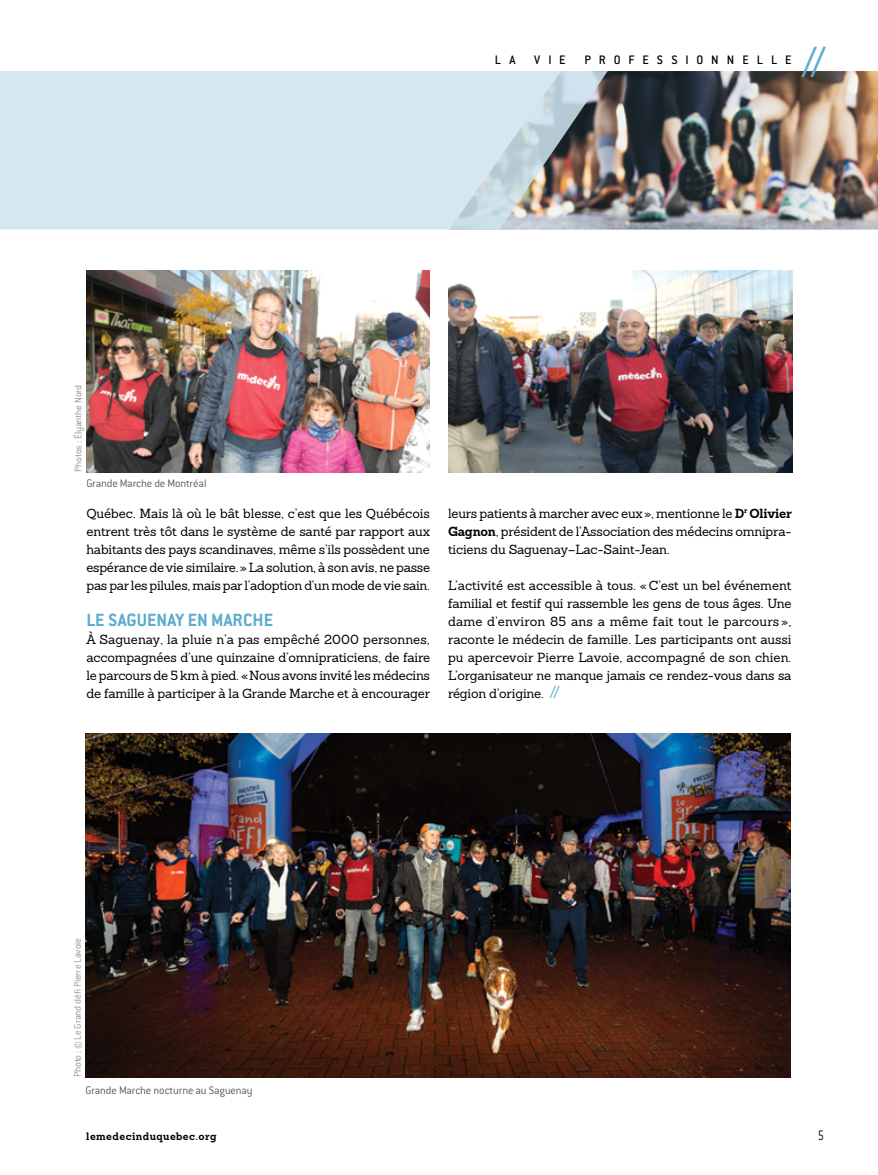
<style>
.page{position:relative;width:878px;height:1175px;background:#fff}
.page>*{position:absolute;margin:0;border:0;box-sizing:border-box;transform-origin:0 0}
.t1{font:500 48px "Conduit ITC Std";color:#5cadce}
.t2{font:700 19.5px "Conduit ITC Std";color:#5cadce}
.t3{font:300 15px "Conduit ITC Std";color:#000;scale:.8 1}
.t4{font:500 13.5px "Conduit ITC Std";letter-spacing:.585em;color:#000}
.t5{font:12.9px/18px "Sanchez Slab";letter-spacing:-.01em;color:#000;text-align:justify}
.t6{font:300 12px "Conduit ITC Std";letter-spacing:-.015em;color:#58595b}
.t7{font:300 10.5px "Conduit ITC Std";letter-spacing:-.015em;color:#8f9194}
.t8{font:700 10.5px "Sanchez Slab";letter-spacing:.04em;color:#000}
.s1{font-weight:700}
.s2{font-family:"Conduit ITC Std";font-weight:500;font-size:19.5px;color:#5cadce}
</style>
<div class="page">
<img style="left:610px;top:71px;width:268px;height:158px">
<svg style="left:0;top:71px;width:610px;height:158px;background:#cddde5"></svg>
<img style="left:86px;top:270px;width:344px;height:202px">
<img style="left:449px;top:270px;width:343px;height:202px">
<img style="left:85px;top:734px;width:705px;height:343px">
<p class="t4" style="left:495px;top:51px;width:22px">L A</p>
<p class="t4" style="left:534px;top:51px;width:33px">VIE</p>
<p class="t4" style="left:584px;top:51px;width:209px">PROFESSIONNELLE</p>
<h1 class="t1" style="left:801px;top:33px;width:26px">//</h1>
<p class="t7" style="left:72px;top:472px;width:89px;rotate:-90deg">Photos : Élyanthe Nord</p>
<p class="t6" style="left:86px;top:476px;width:122px">Grande Marche de Montréal</p>
<p class="t5" style="left:86px;top:504px;width:345px">Québec. Mais là où le bât blesse, c’est que les Québécois entrent très tôt dans le système de santé par rapport aux habitants des pays scandinaves, même s’ils possèdent une espérance de vie similaire.» La solution, à son avis, ne passe pas par les pilules, mais par l’adoption d’un mode de vie sain.</p>
<h2 class="t2" style="left:86px;top:608px;width:188px">LE SAGUENAY EN MARCHE</h2>
<p class="t5" style="left:86px;top:630px;width:345px">À Saguenay, la pluie n’a pas empêché 2000 personnes, accompagnées d’une quinzaine d’omnipraticiens, de faire le parcours de 5 km à pied. «Nous avons invité les médecins de famille à participer à la Grande Marche et à encourager</p>
<p class="t5" style="left:448px;top:504px;width:345px">leurs patients à marcher avec eux», mentionne le <span class="s1">D</span><sup>r</sup> <span class="s1">Olivier Gagnon</span>, président de l’Association des médecins omnipra&shy;ticiens du Saguenay–Lac-Saint-Jean.</p>
<p class="t5" style="left:448px;top:576px;width:345px">L’activité est accessible à tous. «C’est un bel événement familial et festif qui rassemble les gens de tous âges. Une dame d’environ 85 ans a même fait tout le parcours », raconte le médecin de famille. Les participants ont aussi pu apercevoir Pierre Lavoie, accompagné de son chien.<br>L’organisateur ne manque jamais ce rendez-vous dans sa région d’origine. <span class="s2">//</span></p>
<p class="t7" style="left:71px;top:1077px;width:141px;rotate:-90deg">Photo : © Le Grand défi Pierre Lavoie</p>
<p class="t6" style="left:85px;top:1083px;width:168px">Grande Marche nocturne au Saguenay</p>
<p class="t8" style="left:86px;top:1129px;width:132px">lemedecinduquebec.org</p>
<p class="t3" style="left:817px;top:1126px;width:9px">5</p>
</div>
